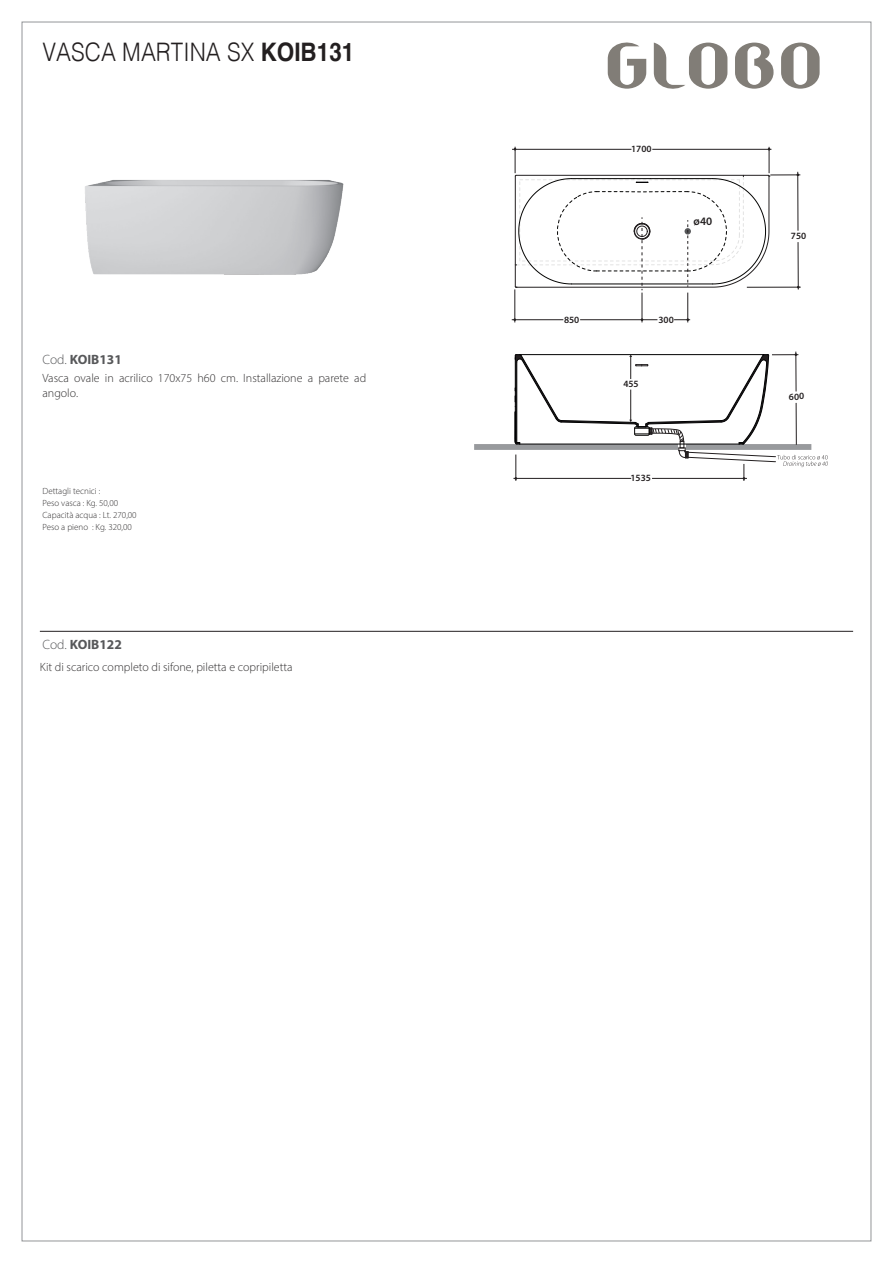
<style>
.page{position:relative;width:893px;height:1263px;background:#fff}
.page>*{position:absolute;margin:0;border:0;box-sizing:border-box;transform-origin:0 0}
.t1{font:300 25.5px "Helvetica";color:#231f20;scale:.88 1}
.t2{font:700 13.5px "Myriad Pro";color:#57585a}
.t3{font:300 12px/15px "Myriad Pro";color:#312f30}
.t4{font:600 11.4px "Myriad Pro";color:#231f20}
.t5{font:600 9.6px "Myriad Pro";color:#231f20}
.t6{font:300 9px/12px "Myriad Pro";color:#312f30}
.s1{font-weight:700}
.s2{font-weight:300}
</style>
<div class="page">
<img style="left:85px;top:180px;width:259px;height:95px">
<div style="left:474px;top:444px;width:337px;height:6px;border:3px solid #989a9d"></div>
<hr style="left:796px;top:352px;width:1px;height:39px;background:#231f20">
<hr style="left:512px;top:149px;width:119px;height:1px;background:#231f20">
<hr style="left:652px;top:149px;width:119px;height:1px;background:#231f20">
<hr style="left:513px;top:478px;width:118px;height:1px;background:#231f20">
<hr style="left:770px;top:175px;width:30px;height:1px;background:#231f20">
<hr style="left:797px;top:172px;width:1px;height:59px;background:#231f20">
<hr style="left:747px;top:287px;width:54px;height:1px;background:#231f20">
<hr style="left:798px;top:242px;width:1px;height:48px;background:#231f20">
<svg style="left:515px;top:353px;width:313px;height:128px"></svg>
<hr style="left:512px;top:319px;width:51px;height:1px;background:#231f20">
<svg style="left:513px;top:147px;width:257px;height:175px"></svg>
<svg style="left:781px;top:43px;width:39px;height:46px"></svg>
<svg style="left:735px;top:43px;width:38px;height:46px"></svg>
<svg style="left:608px;top:43px;width:38px;height:46px"></svg>
<svg style="left:654px;top:43px;width:73px;height:46px"></svg>
<hr style="left:40px;top:631px;width:813px;height:1px;background:#231f20">
<h1 class="t1" style="left:43px;top:30px;width:356px">VASCA MARTINA SX <span class="s1">KOIB131</span></h1>
<p class="t2" style="left:43px;top:350px;width:81px"><span class="s2">Cod.</span> KOIB131</p>
<p class="t3" style="left:43px;top:371px;width:325px">Vasca ovale in acrilico 170x75 h60 cm. Installazione a parete ad angolo.</p>
<p class="t6" style="left:43px;top:485px;width:96px">Dettagli tecnici :<br>Peso vasca : Kg. 50,00<br>Capacità acqua : Lt. 270,00<br>Peso a pieno : Kg. 320,00</p>
<p class="t2" style="left:43px;top:636px;width:81px"><span class="s2">Cod.</span> KOIB122</p>
<p class="t3" style="left:40px;top:659px;width:254px">Kit di scarico completo di sifone, piletta e copripiletta</p>
<p class="t5" style="left:631px;top:143px;width:22px">1700</p>
<p class="t4" style="left:694px;top:214px;width:20px">ø40</p>
<p class="t5" style="left:564px;top:314px;width:17px">850</p>
<p class="t5" style="left:658px;top:313px;width:17px">300</p>
<p class="t5" style="left:623px;top:378px;width:17px">455</p>
<p class="t5" style="left:630px;top:471px;width:22px">1535</p>
<p class="t5" style="left:791px;top:229px;width:17px">750</p>
<p class="t5" style="left:789px;top:390px;width:17px">600</p>
</div>
